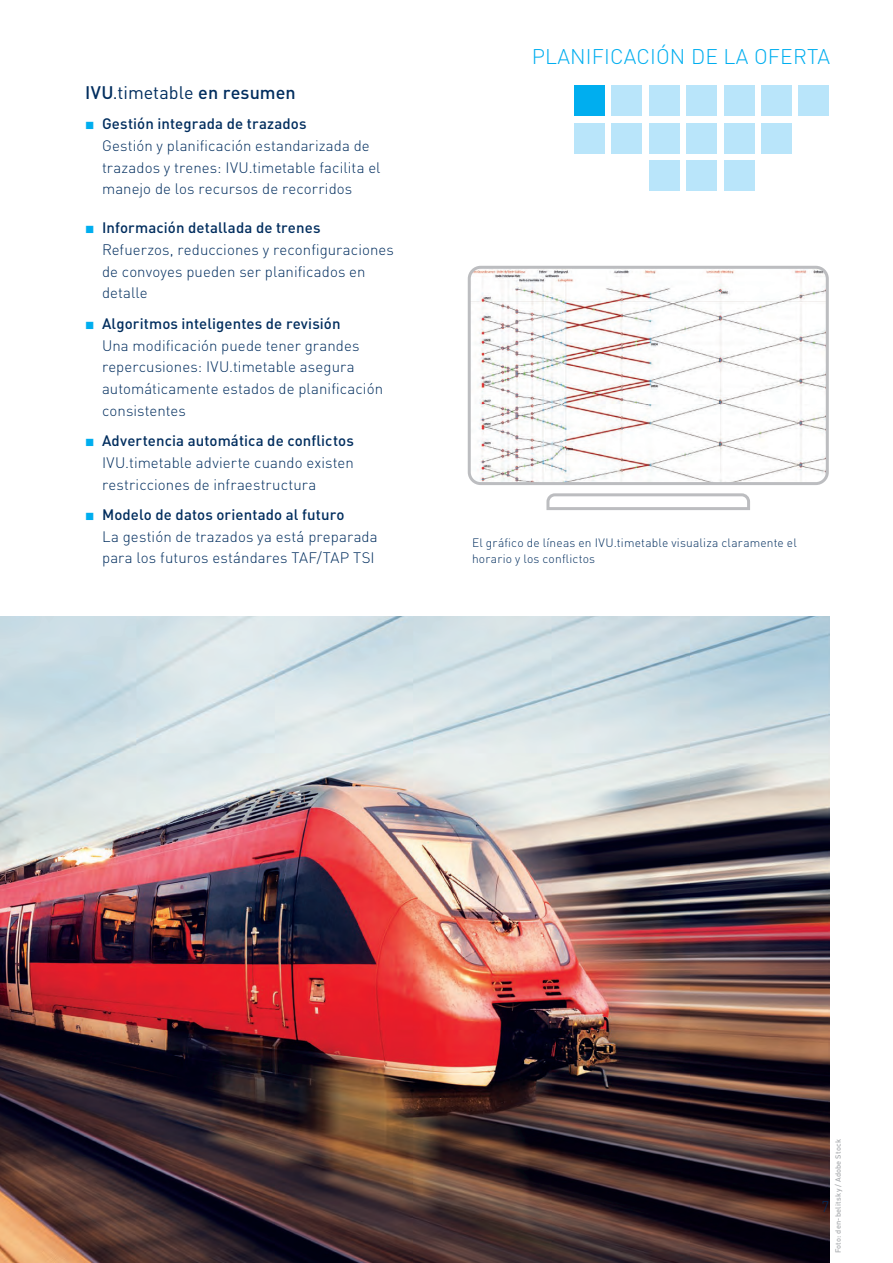
<style>
.page{position:relative;width:893px;height:1263px;background:#fff}
.page>*{position:absolute;margin:0;border:0;box-sizing:border-box;transform-origin:0 0}
.Überschrift_Leitsyst{font:300 21px "DIN Pro";letter-spacing:.01em;color:#00aeef}
.STICHPUNKTE_Headline{font:500 18px "DIN Pro";letter-spacing:.005em;color:#002d5e}
.Stichpunkte_ohne_Gru{font:300 15px/21.8px "DIN Pro";letter-spacing:.005em;color:#002d5e}
.STICHPUNKTE_Headline-2{font:300 15px/21.8px "DIN Pro";letter-spacing:.005em;color:#002d5e}
.BU{font:300 12px/16.5px "DIN Pro";letter-spacing:.015em;color:#002d5e}
.DE_BU_7_5pt{font:500 7.5px "DIN Pro";letter-spacing:.025em;color:#a9acaf}
.s1{font-weight:400}
.s2{color:#00aeef}
.s3{font-weight:500}
</style>
<div class="page">
<div style="left:686px;top:160px;width:31px;height:31px;background:#b9e5fa"></div>
<div style="left:724px;top:160px;width:30px;height:31px;background:#b9e5fa"></div>
<div style="left:798px;top:85px;width:31px;height:31px;background:#b9e5fa"></div>
<div style="left:611px;top:85px;width:31px;height:31px;background:#b9e5fa"></div>
<div style="left:649px;top:160px;width:30px;height:31px;background:#b9e5fa"></div>
<div style="left:574px;top:85px;width:31px;height:31px;background:#00aeef"></div>
<div style="left:686px;top:85px;width:31px;height:31px;background:#b9e5fa"></div>
<div style="left:724px;top:85px;width:30px;height:31px;background:#b9e5fa"></div>
<div style="left:761px;top:85px;width:31px;height:31px;background:#b9e5fa"></div>
<div style="left:611px;top:123px;width:31px;height:31px;background:#b9e5fa"></div>
<div style="left:574px;top:123px;width:31px;height:31px;background:#b9e5fa"></div>
<div style="left:649px;top:85px;width:30px;height:31px;background:#b9e5fa"></div>
<div style="left:649px;top:123px;width:30px;height:31px;background:#b9e5fa"></div>
<div style="left:686px;top:123px;width:31px;height:31px;background:#b9e5fa"></div>
<div style="left:724px;top:123px;width:30px;height:31px;background:#b9e5fa"></div>
<div style="left:761px;top:123px;width:31px;height:31px;background:#b9e5fa"></div>
<img style="left:0;top:617px;width:829px;height:646px">
<img style="left:472px;top:270px;width:353px;height:211px">
<div style="left:468px;top:266px;width:361px;height:219px;border:3px solid #bcbdc0;border-radius:11px"></div>
<svg style="left:546px;top:493px;width:204px;height:17px"></svg>
<p class="STICHPUNKTE_Headline" style="left:85px;top:78px;width:212px">IVU<span class="s1">.timetable</span> en resumen</p>
<p class="STICHPUNKTE_Headline-2" style="left:102px;top:112px;width:280px;text-indent:-17px"><span class="s2">■</span> <span class="s3">Gestión integrada de trazados<br></span>Gestión y planificación estandarizada de trazados y trenes: IVU.timetable facilita el manejo de los recursos de recorridos</p>
<p class="Stichpunkte_ohne_Gru" style="left:102px;top:216px;width:293px;text-indent:-17px"><span class="s2">■</span> <span class="s3">Información detallada de trenes<br></span>Refuerzos, reducciones y reconfiguraciones de convoyes pueden ser planificados en detalle</p>
<p class="Stichpunkte_ohne_Gru" style="left:102px;top:312px;width:282px;text-indent:-17px"><span class="s2">■</span> <span class="s3">Algoritmos inteligentes de revisión<br></span>Una modificación puede tener grandes repercusiones: IVU.timetable asegura automáticamente estados de planificación consistentes</p>
<p class="Stichpunkte_ohne_Gru" style="left:102px;top:429px;width:253px;text-align:justify;text-indent:-17px"><span class="s2">■</span> <span class="s3">Advertencia automática de conflictos </span>IVU.timetable advierte cuando existen restricciones de infraestructura</p>
<p class="Stichpunkte_ohne_Gru" style="left:102px;top:503px;width:277px;text-indent:-17px"><span class="s2">■</span> <span class="s3">Modelo de datos orientado al futuro<br></span>La gestión de trazados ya está preparada para los futuros estándares TAF/TAP TSI</p>
<p class="Überschrift_Leitsyst" style="left:532px;top:42px;width:300px">PLANIFICACIÓN DE LA OFERTA</p>
<p class="BU" style="left:472px;top:534px;width:326px">El gráfico de líneas en IVU.timetable visualiza claramente el horario y los conflictos</p>
<p class="DE_BU_7_5pt" style="left:832px;top:1253px;width:116px;rotate:-90deg">Foto: den-belitsky / Adobe Stock</p>
<p class="Stichpunkte_ohne_Gru" style="left:821px;top:1195px;width:9px">7</p>
</div>
